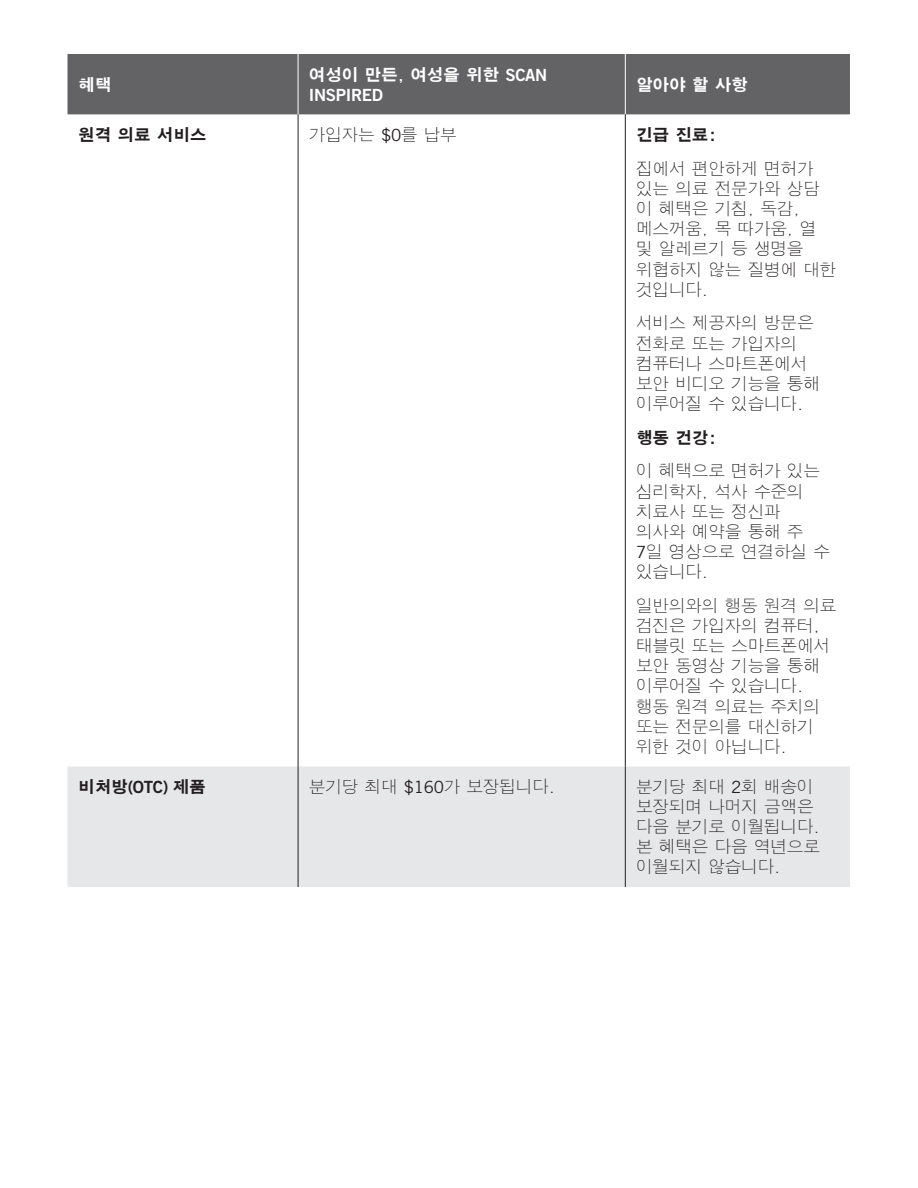
<style>
.page{position:relative;width:918px;height:1188px;background:#fff}
.page>*{position:absolute;margin:0;border:0;box-sizing:border-box;transform-origin:0 0}
.BODY{font:300 16.8px/20.1px "SM Gothic Std";letter-spacing:-.02em;color:#231f20}
.BODY-2{font:700 16.8px "SM Gothic Std";letter-spacing:-.02em;color:#231f20}
.t1{font:16.8px/20.1px "Trade Gothic LT Std Bd 2";letter-spacing:-.02em;color:#fff}
.t2{font:700 16.8px "SM Gothic Std";letter-spacing:-.02em;color:#fff}
.s1{font-family:"SM Gothic Std";font-weight:700}
.s2{font-family:"Trade Gothic LT Std";font-weight:400}
.s3{font-family:"Trade Gothic LT Std Bd 2";font-weight:400}
</style>
<div class="page">
<div style="left:68px;top:54px;width:782px;height:60px;background:#636366"></div>
<div style="left:68px;top:766px;width:782px;height:121px;background:#e6e7e9"></div>
<hr style="left:298px;top:54px;width:1px;height:60px;background:#fff">
<hr style="left:625px;top:54px;width:1px;height:60px;background:#fff">
<hr style="left:298px;top:114px;width:1px;height:652px;background:#231f20">
<hr style="left:625px;top:114px;width:1px;height:652px;background:#231f20">
<hr style="left:298px;top:766px;width:1px;height:121px;background:#231f20">
<hr style="left:625px;top:766px;width:1px;height:121px;background:#231f20">
<p class="t2" style="left:78px;top:76px;width:35px">혜택</p>
<p class="t1" style="left:309px;top:64px;width:240px"><span class="s1">여성이 만든, 여성을 위한</span> SCAN<br>INSPIRED</p>
<p class="t2" style="left:636px;top:76px;width:113px">알아야 할 사항</p>
<p class="BODY-2" style="left:78px;top:126px;width:130px">원격 의료 서비스</p>
<p class="BODY" style="left:309px;top:126px;width:150px">가입자는 <span class="s2">$0</span>를 납부</p>
<p class="BODY-2" style="left:636px;top:126px;width:82px">긴급 진료:</p>
<p class="BODY" style="left:636px;top:160px;width:202px">집에서 편안하게 면허가 있는 의료 전문가와 상담 이 혜택은 기침, 독감, 메스꺼움, 목 따가움, 열 및 알레르기 등 생명을 위협하지 않는 질병에 대한 것입니다.</p>
<p class="BODY" style="left:636px;top:314px;width:186px">서비스 제공자의 방문은 전화로 또는 가입자의 컴퓨터나 스마트폰에서 보안 비디오 기능을 통해 이루어질 수 있습니다.</p>
<p class="BODY-2" style="left:636px;top:429px;width:82px">행동 건강:</p>
<p class="BODY" style="left:636px;top:462px;width:196px">이 혜택으로 면허가 있는 심리학자, 석사 수준의 치료사 또는 정신과 의사와 예약을 통해 주<br><span class="s2">7</span>일 영상으로 연결하실 수 있습니다.</p>
<p class="BODY" style="left:636px;top:597px;width:202px">일반의와의 행동 원격 의료 검진은 가입자의 컴퓨터, 태블릿 또는 스마트폰에서 보안 동영상 기능을 통해 이루어질 수 있습니다. 행동 원격 의료는 주치의 또는 전문의를 대신하기 위한 것이 아닙니다.</p>
<p class="BODY-2" style="left:78px;top:778px;width:129px">비처방<span class="s3">(OTC)</span> 제품</p>
<p class="BODY" style="left:309px;top:778px;width:248px">분기당 최대 <span class="s2">$160</span>가 보장됩니다.</p>
<p class="BODY" style="left:636px;top:778px;width:186px">분기당 최대 <span class="s2">2</span>회 배송이 보장되며 나머지 금액은 다음 분기로 이월됩니다. 본 혜택은 다음 역년으로 이월되지 않습니다.</p>
</div>
